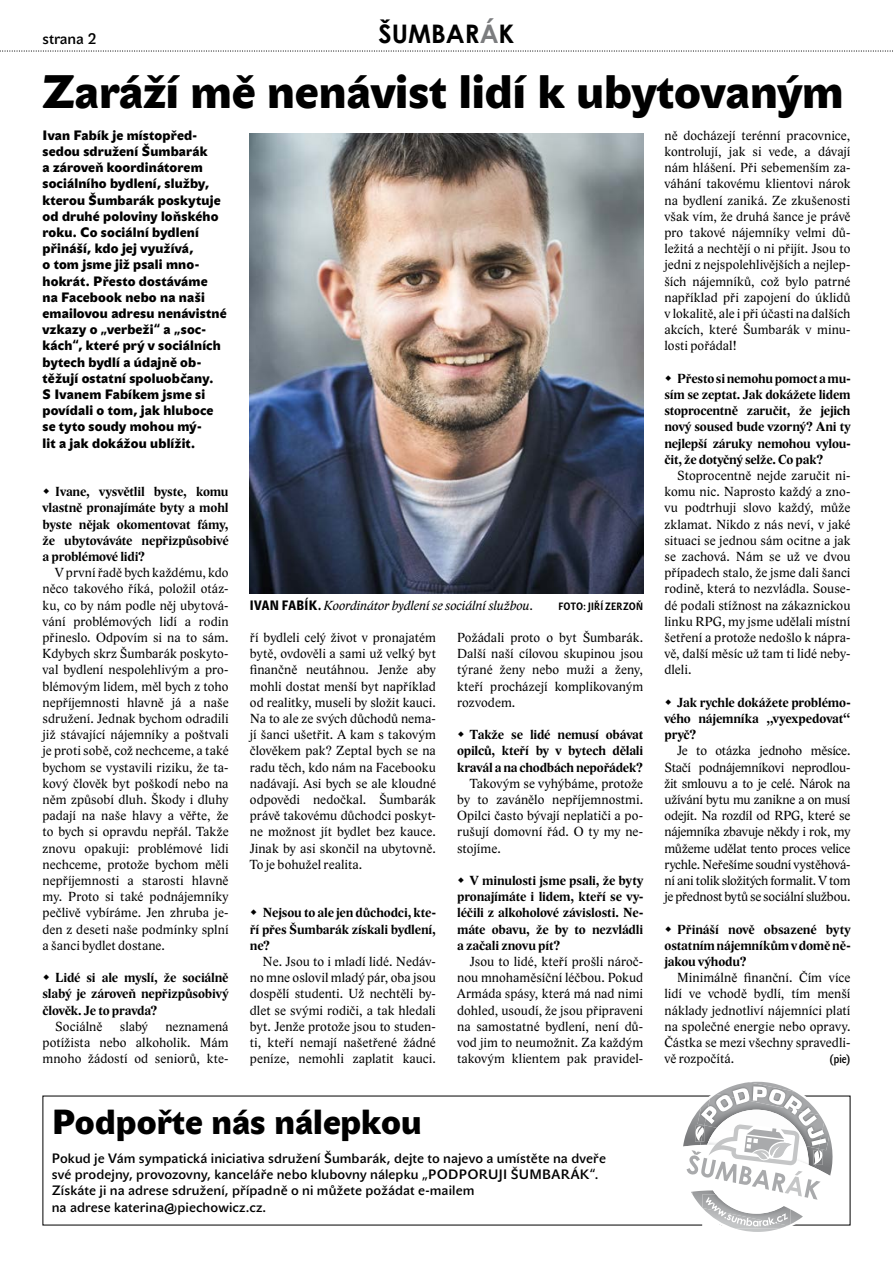
<style>
.page{position:relative;width:893px;height:1263px;background:#fff}
.page>*{position:absolute;margin:0;border:0;box-sizing:border-box;transform-origin:0 0}
.t1{font:46.5px "John Sans Black Pro";color:#000}
.t2{font:34.5px "John Sans Black Pro";color:#000}
.t3{font:700 25.5px "Century Gothic";color:#000}
.t4{font:15px "John Sans Medium Pro";color:#000}
.t5{font:13.5px/16.2px "Lido STF";letter-spacing:.005em;color:#000;text-align:justify}
.t6{font:700 13.5px/16.2px "Lido STF";letter-spacing:-.005em;color:#000;text-align:justify}
.t7{font:13.5px/16.2px "John Sans Black Pro";letter-spacing:.01em;color:#000}
.t8{font:13.5px/16.2px "John Sans Medium Pro";letter-spacing:.01em;color:#000}
.t9{font:italic 13.5px "Lido STF";letter-spacing:-.005em;color:#000}
.t10{font:12px "John Sans Cond Med Pro";color:#000}
.t11{font:700 10.5px "John Sans Cond Text Pro";letter-spacing:.025em;color:#000}
.s1{color:#7b7c7e}
.s2{font-family:"John Sans Cond Med Pro";font-weight:700;font-style:normal}
</style>
<div class="page">
<svg style="left:0;top:50px;width:893px;height:2px"></svg>
<svg style="left:676px;top:1081px;width:163px;height:151px"></svg>
<img style="left:250px;top:134px;width:393px;height:459px">
<p class="t4" style="left:43px;top:30px;width:55px">strana 2</p>
<h3 class="t3" style="left:378px;top:15px;width:137px">ŠUMBAR<span class="s1">Á</span>K</h3>
<h1 class="t1" style="left:43px;top:65px;width:802px">Zaráží mě nenávist lidí k ubytovaným</h1>
<p class="t7" style="left:43px;top:127px;width:186px">Ivan Fabík je místopřed&shy;sedou sdružení Šumbarák<br>a zároveň koordinátorem sociálního bydlení, služby, kterou Šumbarák poskytuje od druhé poloviny loňského roku. Co sociální bydlení přináší, kdo jej využívá,<br>o tom jsme již psali mno&shy;hokrát. Přesto dostáváme<br>na Facebook nebo na naši emailovou adresu nenávistné vzkazy o „verbeži“ a „soc&shy;kách“, které prý v sociálních bytech bydlí a údajně ob&shy;těžují ostatní spoluobčany.<br>S Ivanem Fabíkem jsme si povídali o tom, jak hluboce se tyto soudy mohou mý-<br>lit a jak dokážou ublížit.</p>
<p class="t6" style="left:43px;top:484px;width:188px;text-indent:13px">Ivane, vysvětlil byste, komu vlastně pronajímáte byty a mohl byste nějak okomentovat fámy, že ubytováváte nepřizpůsobivé a problémové lidi?</p>
<p class="t5" style="left:43px;top:565px;width:188px;text-indent:13px">V první řadě bych každému, kdo něco takového říká, položil otáz&shy;ku, co by nám podle něj ubytová&shy;vání problémových lidí a rodin přineslo. Odpovím si na to sám.<br>Kdybych skrz Šumbarák poskyto&shy;val bydlení nespolehlivým a pro&shy;blémovým lidem, měl bych z toho nepříjemnosti hlavně já a naše sdružení. Jednak bychom odradili již stávající nájemníky a poštvali je proti sobě, což nechceme, a také bychom se vystavili riziku, že ta&shy;kový člověk byt poškodí nebo na něm způsobí dluh. Škody i dluhy padají na naše hlavy a věřte, že to bych si opravdu nepřál. Takže znovu opakuji: problémové lidi nechceme, protože bychom měli nepříjemnosti a starosti hlavně my. Proto si také podnájemníky pečlivě vybíráme. Jen zhruba je&shy;den z deseti naše podmínky splní a šanci bydlet dostane.</p>
<p class="t6" style="left:43px;top:970px;width:188px;text-indent:13px">Lidé si ale myslí, že sociálně slabý je zároveň nepřizpůsobivý člověk. Je to pravda?</p>
<p class="t5" style="left:55px;top:1018px;width:49px">Sociálně</p>
<p class="t5" style="left:120px;top:1018px;width:30px">slabý</p>
<p class="t5" style="left:664px;top:127px;width:188px">ně docházejí terénní pracovnice, kontrolují, jak si vede, a dávají nám hlášení. Při sebemenším za&shy;váhání takovému klientovi nárok na bydlení zaniká. Ze zkušenosti však vím, že druhá šance je právě pro takové nájemníky velmi dů&shy;ležitá a nechtějí o ni přijít. Jsou to jedni z nejspolehlivějších a nejlep&shy;ších nájemníků, což bylo patrné například při zapojení do úklidů v lokalitě, ale i při účasti na dalších akcích, které Šumbarák v minu&shy;losti pořádal!</p>
<p class="t6" style="left:664px;top:370px;width:188px;text-indent:13px">Přesto si nemohu pomoct amu&shy;sím se zeptat. Jak dokážete lidem stoprocentně zaručit, že jejich nový soused bude vzorný? Ani ty nejlepší záruky nemohou vylou&shy;čit, že dotyčný selže. Co pak?</p>
<p class="t5" style="left:664px;top:468px;width:188px;text-indent:13px">Stoprocentně nejde zaručit ni&shy;komu nic. Naprosto každý a zno&shy;vu podtrhuji slovo každý, může zklamat. Nikdo z nás neví, v jaké situaci se jednou sám ocitne a jak se zachová. Nám se už ve dvou případech stalo, že jsme dali šanci rodině, která to nezvládla. Souse&shy;dé podali stížnost na zákaznickou linku RPG, my jsme udělali místní šetření a protože nedošlo k nápra&shy;vě, další měsíc už tam ti lidé neby&shy;dleli.</p>
<p class="t6" style="left:664px;top:694px;width:188px;text-indent:13px">Jak rychle dokážete problémo&shy;vého nájemníka „vyexpedovat“ pryč?</p>
<p class="t5" style="left:664px;top:743px;width:188px;text-indent:13px">Je to otázka jednoho měsíce.<br>Stačí podnájemníkovi neprodlou&shy;žit smlouvu a to je celé. Nárok na užívání bytu mu zanikne a on musí odejít. Na rozdíl od RPG, které se nájemníka zbavuje někdy i rok, my můžeme udělat tento proces velice rychle. Neřešíme soudní vystěhová&shy;ní ani tolik složitých formalit. V tom je přednost bytů se sociální službou.</p>
<p class="t6" style="left:664px;top:921px;width:188px;text-indent:13px">Přináší nově obsazené byty ostatním nájemníkům vdomě ně&shy;jakou výhodu?</p>
<p class="t5" style="left:664px;top:970px;width:188px;text-indent:13px">Minimálně finanční. Čím více lidí ve vchodě bydlí, tím menší náklady jednotliví nájemníci platí na společné energie nebo opravy.<br>Částka se mezi všechny spravedli&shy;vě rozpočítá.</p>
<p class="t9" style="left:250px;top:598px;width:285px"><span class="s2">IVAN FABÍK.</span> Koordinátor bydlení se sociální službou.</p>
<p class="t11" style="left:558px;top:600px;width:86px">FOTO: JIŘÍ ZERZOŇ</p>
<p class="t5" style="left:457px;top:630px;width:188px">Požádali proto o byt Šumbarák.<br>Další naší cílovou skupinou jsou týrané ženy nebo muži a ženy, kteří procházejí komplikovaným rozvodem.</p>
<p class="t6" style="left:457px;top:727px;width:188px;text-indent:13px">Takže se lidé nemusí obávat opilců, kteří by v bytech dělali kravál a na chodbách nepořádek?</p>
<p class="t5" style="left:457px;top:775px;width:188px;text-indent:13px">Takovým se vyhýbáme, protože by to zavánělo nepříjemnostmi.<br>Opilci často bývají neplatiči a po&shy;rušují domovní řád. O ty my ne&shy;stojíme.</p>
<p class="t6" style="left:457px;top:873px;width:188px;text-indent:13px">V minulosti jsme psali, že byty pronajímáte i lidem, kteří se vy&shy;léčili z alkoholové závislosti. Ne&shy;máte obavu, že by to nezvládli a začali znovu pít?</p>
<p class="t5" style="left:457px;top:954px;width:188px;text-indent:13px">Jsou to lidé, kteří prošli nároč&shy;nou mnohaměsíční léčbou. Pokud Armáda spásy, která má nad nimi dohled, usoudí, že jsou připraveni na samostatné bydlení, není dů&shy;vod jim to neumožnit. Za každým takovým klientem pak pravidel-</p>
<p class="t5" style="left:250px;top:630px;width:188px">ří bydleli celý život v pronajatém bytě, ovdověli a sami už velký byt finančně neutáhnou. Jenže aby mohli dostat menší byt například od realitky, museli by složit kauci.<br>Na to ale ze svých důchodů nema&shy;jí šanci ušetřit. A kam s takovým člověkem pak? Zeptal bych se na radu těch, kdo nám na Facebooku nadávají. Asi bych se ale kloudné odpovědi nedočkal. Šumbarák právě takovému důchodci poskyt&shy;ne možnost jít bydlet bez kauce.<br>Jinak by asi skončil na ubytovně.<br>To je bohužel realita.</p>
<p class="t6" style="left:250px;top:905px;width:188px;text-indent:13px">Nejsou to ale jen důchodci, kte&shy;ří přes Šumbarák získali bydlení, ne?</p>
<p class="t5" style="left:250px;top:954px;width:188px;text-indent:13px">Ne. Jsou to i mladí lidé. Nedáv&shy;no mne oslovil mladý pár, oba jsou dospělí studenti. Už nechtěli by&shy;dlet se svými rodiči, a tak hledali byt. Jenže protože jsou to studen&shy;ti, kteří nemají našetřené žádné peníze, nemohli zaplatit kauci.</p>
<p class="t5" style="left:43px;top:1018px;width:188px;text-indent:123px">neznamená potížista nebo alkoholik. Mám mnoho žádostí od seniorů, kte-</p>
<p class="t10" style="left:829px;top:1052px;width:23px">(pie)</p>
<h2 class="t2" style="left:52px;top:1102px;width:372px">Podpořte nás nálepkou</h2>
<p class="t8" style="left:52px;top:1150px;width:556px">Pokud je Vám sympatická iniciativa sdružení Šumbarák, dejte to najevo a umístěte na dveře své prodejny, provozovny, kanceláře nebo klubovny nálepku „PODPORUJI ŠUMBARÁK“.<br>Získáte ji na adrese sdružení, případně o ni můžete požádat e-mailem<br>na adrese katerina@piechowicz.cz.</p>
</div>
